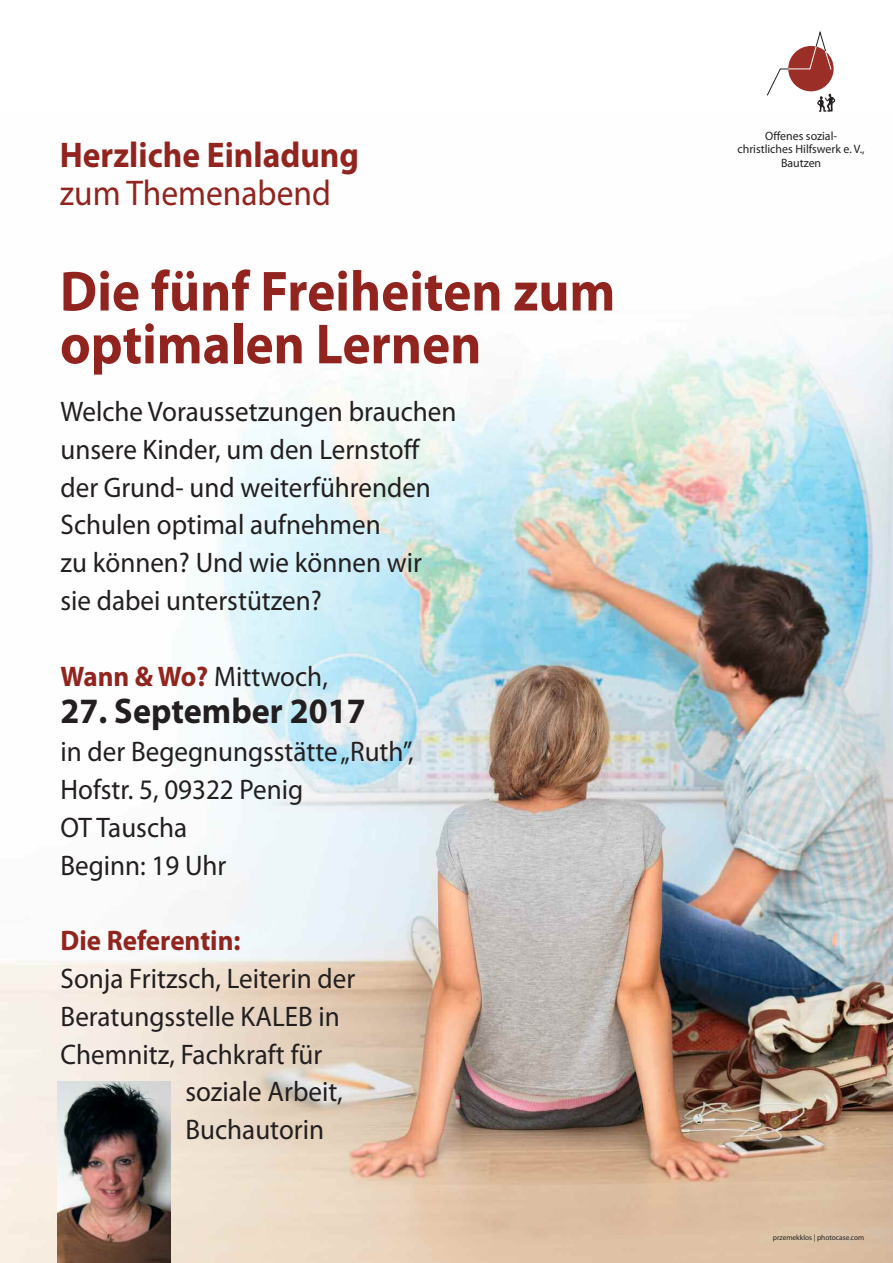
<style>
.page{position:relative;width:893px;height:1263px;background:#fff}
.page>*{position:absolute;margin:0;border:0;box-sizing:border-box;transform-origin:0 0}
.t1{font:700 57px/52.8px "Myriad Pro";color:#91241e;scale:.94 1}
.t2{font:700 35.85px "Myriad Pro";color:#91241e;scale:.94 1}
.t3{font:700 35.85px "Myriad Pro";color:#231f20;scale:.95 1}
.t4{font:35.85px "Myriad Pro";color:#91241e;scale:.94 1}
.t5{font:28.35px/37.8px "Myriad Pro";color:#231f20;scale:.95 1}
.t6{font:700 28.35px "Myriad Pro";color:#91241e;scale:.95 1}
.t7{font:12.15px/13.8px "Myriad Pro";color:#231f20;text-align:center}
.t8{font:7.5px "Myriad Pro";color:#231f20}
.s1{font-weight:700;color:#91241e}
</style>
<div class="page">
<img style="left:0;top:327px;width:893px;height:936px">
<img style="left:57px;top:1081px;width:113px;height:182px">
<svg style="left:767px;top:31px;width:69px;height:81px"></svg>
<p class="t2" style="left:60px;top:142px;width:320px">Herzliche Einladung</p>
<p class="t4" style="left:60px;top:179px;width:290px">zum Themenabend</p>
<h1 class="t1" style="left:60px;top:269px;width:592px">Die fünf Freiheiten zum optimalen Lernen</h1>
<p class="t5" style="left:61px;top:395px;width:418px">Welche Voraussetzungen brauchen unsere Kinder, um den Lernstoff der Grund- und weiterführenden<br>Schulen optimal aufnehmen<br>zu können? Und wie können wir sie dabei unterstützen?</p>
<p class="t5" style="left:61px;top:659px;width:283px"><span class="s1">Wann &amp; Wo?</span> Mittwoch,</p>
<p class="t3" style="left:61px;top:698px;width:323px">27. September 2017</p>
<p class="t5" style="left:61px;top:735px;width:373px">in der Begegnungsstätte„Ruth”,<br>Hofstr. 5, 09322 Penig<br>OT Tauscha<br>Beginn: 19 Uhr</p>
<p class="t6" style="left:61px;top:930px;width:191px">Die Referentin:</p>
<p class="t5" style="left:61px;top:962px;width:312px">Sonja Fritzsch, Leiterin der</p>
<p class="t5" style="left:61px;top:1000px;width:295px">Beratungsstelle KALEB in</p>
<p class="t5" style="left:61px;top:1037px;width:277px">Chemnitz, Fachkraft für</p>
<p class="t5" style="left:186px;top:1075px;width:167px">soziale Arbeit,</p>
<p class="t5" style="left:186px;top:1113px;width:147px">Buchautorin</p>
<p class="t7" style="left:737px;top:130px;width:129px">Offenes sozial&shy;christliches Hilfswerk e. V.,<br>Bautzen</p>
<p class="t8" style="left:773px;top:1235px;width:93px">przemekklos | photocase.com</p>
</div>
